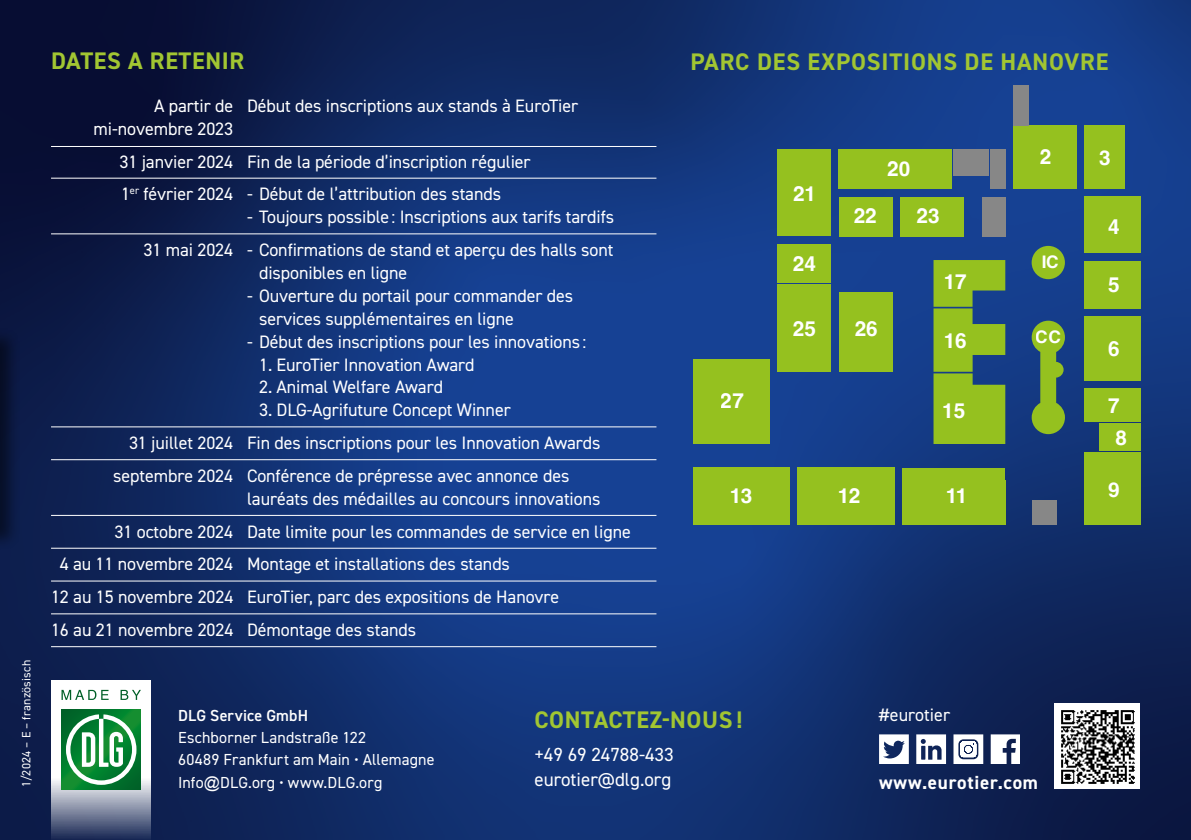
<style>
.page{position:relative;width:1191px;height:840px;background:#fff}
.page>*{position:absolute;margin:0;border:0;box-sizing:border-box;transform-origin:0 0}
.t1{font:700 24px "DIN2014";letter-spacing:.025em;color:#a2c632}
.t2{font:700 20.8px "Helvetica";color:#fff}
.Fliess_9_5{font:19px "DIN2014";color:#fff}
._02_Headline_20pt_28pt_blau{font:700 19px "DIN2014";letter-spacing:.04em;color:#fff}
.t3{font:18px/22.8px "DIN2014";letter-spacing:-.005em;color:#fff}
.t4{font:700 17.4px "Helvetica";color:#fff}
.t5{font:16px "DIN2014";letter-spacing:.01em;color:#fff}
.t6{font:600 16px "DIN2014";letter-spacing:.015em;color:#fff}
.t7{font:12px "DIN2014";letter-spacing:.02em;color:#fff}
.s1{font-family:"Arial"}
</style>
<div class="page">
<img style="left:0;top:0;width:1191px;height:839px">
<svg style="left:52px;top:679px;width:99px;height:160px"></svg>
<svg style="left:62px;top:709px;width:79px;height:79px"></svg>
<svg style="left:66px;top:714px;width:70px;height:70px"></svg>
<svg style="left:62px;top:689px;width:79px;height:10px"></svg>
<div style="left:902px;top:480px;width:103px;height:45px;background:#95c11f"></div>
<div style="left:838px;top:291px;width:54px;height:80px;background:#95c11f"></div>
<div style="left:693px;top:467px;width:96px;height:58px;background:#95c11f"></div>
<div style="left:693px;top:359px;width:76px;height:84px;background:#95c11f"></div>
<div style="left:777px;top:284px;width:54px;height:87px;background:#95c11f"></div>
<div style="left:777px;top:244px;width:54px;height:38px;background:#95c11f"></div>
<div style="left:777px;top:149px;width:54px;height:87px;background:#95c11f"></div>
<div style="left:838px;top:197px;width:54px;height:39px;background:#95c11f"></div>
<div style="left:900px;top:197px;width:63px;height:39px;background:#95c11f"></div>
<div style="left:838px;top:149px;width:113px;height:40px;background:#95c11f"></div>
<div style="left:953px;top:149px;width:35px;height:27px;background:#878787"></div>
<div style="left:990px;top:149px;width:15px;height:40px;background:#878787"></div>
<div style="left:1013px;top:125px;width:63px;height:64px;background:#95c11f"></div>
<div style="left:1013px;top:84px;width:15px;height:41px;background:#878787"></div>
<div style="left:1084px;top:125px;width:40px;height:64px;background:#95c11f"></div>
<div style="left:1084px;top:197px;width:56px;height:56px;background:#95c11f"></div>
<div style="left:1084px;top:260px;width:56px;height:48px;background:#95c11f"></div>
<div style="left:1084px;top:316px;width:56px;height:64px;background:#95c11f"></div>
<div style="left:1084px;top:388px;width:56px;height:33px;background:#95c11f"></div>
<div style="left:1099px;top:423px;width:41px;height:27px;background:#95c11f"></div>
<div style="left:1084px;top:452px;width:56px;height:73px;background:#95c11f"></div>
<div style="left:1032px;top:500px;width:25px;height:25px;background:#878787"></div>
<div style="left:797px;top:467px;width:97px;height:58px;background:#95c11f"></div>
<svg style="left:933px;top:260px;width:72px;height:184px;background:#7da932"></svg>
<div style="left:1031px;top:246px;width:34px;height:33px;background:#95c11f;border-radius:50%"></div>
<svg style="left:1031px;top:320px;width:34px;height:114px;background:#6a9440"></svg>
<div style="left:902px;top:467px;width:103px;height:17px;background:#95c11f"></div>
<div style="left:981px;top:197px;width:24px;height:39px;background:#878787"></div>
<hr style="left:51px;top:146px;width:605px;height:1px;background:#fff">
<hr style="left:51px;top:178px;width:605px;height:1px;background:#fff">
<hr style="left:51px;top:233px;width:605px;height:1px;background:#fff">
<hr style="left:51px;top:426px;width:605px;height:1px;background:#fff">
<hr style="left:51px;top:459px;width:605px;height:1px;background:#fff">
<hr style="left:51px;top:514px;width:605px;height:1px;background:#fff">
<hr style="left:51px;top:547px;width:605px;height:1px;background:#fff">
<hr style="left:51px;top:580px;width:605px;height:1px;background:#fff">
<hr style="left:51px;top:613px;width:605px;height:1px;background:#fff">
<hr style="left:51px;top:646px;width:605px;height:1px;background:#fff">
<svg style="left:879px;top:734px;width:30px;height:29px"></svg>
<svg style="left:916px;top:734px;width:30px;height:29px"></svg>
<svg style="left:953px;top:734px;width:30px;height:29px"></svg>
<svg style="left:990px;top:734px;width:29px;height:29px"></svg>
<div style="left:0;top:327px;width:20px;height:223px;background:#000;opacity:.5"></div>
<img style="left:0;top:331px;width:1px;height:198px">
<img style="left:1054px;top:703px;width:86px;height:85px">
<p class="t7" style="left:19px;top:786px;width:128px;rotate:-90deg">1/2024 – E – französisch</p>
<p class="t1" style="left:51px;top:45px;width:195px">DATES A RETENIR</p>
<p class="t3" style="left:94px;top:94px;width:486px;text-indent:60px">A partir de Début des inscriptions aux stands à EuroTier mi-novembre 2023</p>
<p class="t3" style="left:120px;top:149px;width:412px">31 janvier 2024 Fin de la période d’inscription régulier</p>
<p class="t3" style="left:121px;top:182px;width:381px">1<sup>er</sup> février 2024 - Début de l’attribution des stands</p>
<p class="t3" style="left:247px;top:205px;width:368px">- Toujours possible: Inscriptions aux tarifs tardifs</p>
<p class="t3" style="left:259px;top:238px;width:356px;text-indent:-116px">31 mai 2024 - Confirmations de stand et aperçu des halls sont disponibles en ligne</p>
<p class="t3" style="left:259px;top:284px;width:316px;text-indent:-12px">- Ouverture du portail pour commander des services supplémentaires en ligne</p>
<p class="t3" style="left:247px;top:329px;width:340px">- Début des inscriptions pour les innovations:</p>
<p class="t3" style="left:259px;top:352px;width:217px">1. EuroTier Innovation Award</p>
<p class="t3" style="left:259px;top:375px;width:185px">2. Animal Welfare Award</p>
<p class="t3" style="left:259px;top:398px;width:253px">3. DLG-Agrifuture Concept Winner</p>
<p class="t3" style="left:129px;top:431px;width:473px">31 juillet 2024 Fin des inscriptions pour les Innovation Awards</p>
<p class="t3" style="left:247px;top:463px;width:355px;text-indent:-134px">septembre 2024 Conférence de prépresse avec annonce des lauréats des médailles au concours innovations</p>
<p class="t3" style="left:115px;top:519px;width:518px">31 octobre 2024 Date limite pour les commandes de service en ligne</p>
<p class="t3" style="left:60px;top:552px;width:452px">4 au 11 novembre 2024 Montage et installations des stands</p>
<p class="t3" style="left:51px;top:585px;width:510px">12 au 15 novembre 2024 EuroTier, parc des expositions de Hanovre</p>
<p class="t3" style="left:51px;top:617px;width:367px">16 au 21 novembre 2024 Démontage des stands</p>
<h1 class="t1" style="left:690px;top:46px;width:419px">PARC DES EXPOSITIONS DE HANOVRE</h1>
<p class="t2" style="left:721px;top:387px;width:25px">27</p>
<p class="t2" style="left:793px;top:181px;width:25px">21</p>
<p class="t2" style="left:793px;top:250px;width:25px">24</p>
<p class="t2" style="left:793px;top:316px;width:25px">25</p>
<p class="t2" style="left:887px;top:156px;width:25px">20</p>
<p class="t2" style="left:853px;top:203px;width:25px">22</p>
<p class="t2" style="left:916px;top:203px;width:25px">23</p>
<p class="t2" style="left:854px;top:316px;width:25px">26</p>
<p class="t2" style="left:943px;top:268px;width:25px">17</p>
<p class="t2" style="left:943px;top:328px;width:25px">16</p>
<p class="t2" style="left:942px;top:397px;width:25px">15</p>
<p class="t2" style="left:729px;top:482px;width:25px">13</p>
<p class="t2" style="left:837px;top:482px;width:25px">12</p>
<p class="t2" style="left:945px;top:482px;width:23px">11</p>
<p class="t2" style="left:1039px;top:144px;width:13px">2</p>
<p class="t2" style="left:1099px;top:145px;width:13px">3</p>
<p class="t4" style="left:1041px;top:251px;width:19px">IC</p>
<p class="t4" style="left:1036px;top:326px;width:26px">CC</p>
<p class="t2" style="left:1108px;top:214px;width:13px">4</p>
<p class="t2" style="left:1108px;top:272px;width:13px">5</p>
<p class="t2" style="left:1108px;top:336px;width:13px">6</p>
<p class="t2" style="left:1108px;top:392px;width:13px">7</p>
<p class="t2" style="left:1115px;top:424px;width:13px">8</p>
<p class="t2" style="left:1108px;top:477px;width:13px">9</p>
<p class="t6" style="left:178px;top:704px;width:131px">DLG Service GmbH</p>
<p class="t5" style="left:178px;top:727px;width:190px">Eschborner Landstraße 122</p>
<p class="t5" style="left:178px;top:749px;width:258px">60489 Frankfurt am Main • Allemagne</p>
<p class="t5" style="left:178px;top:771px;width:206px">Info<span class="s1">@</span>DLG.org • www.DLG.org</p>
<p class="t1" style="left:534px;top:703px;width:209px">CONTACTEZ-NOUS !</p>
<p class="Fliess_9_5" style="left:534px;top:742px;width:141px">+49 69 24788-433</p>
<p class="Fliess_9_5" style="left:534px;top:767px;width:138px">eurotier@dlg.org</p>
<p class="t3" style="left:879px;top:702px;width:73px">#eurotier</p>
<p class="_02_Headline_20pt_28pt_blau" style="left:879px;top:769px;width:160px">www.eurotier.com</p>
</div>
